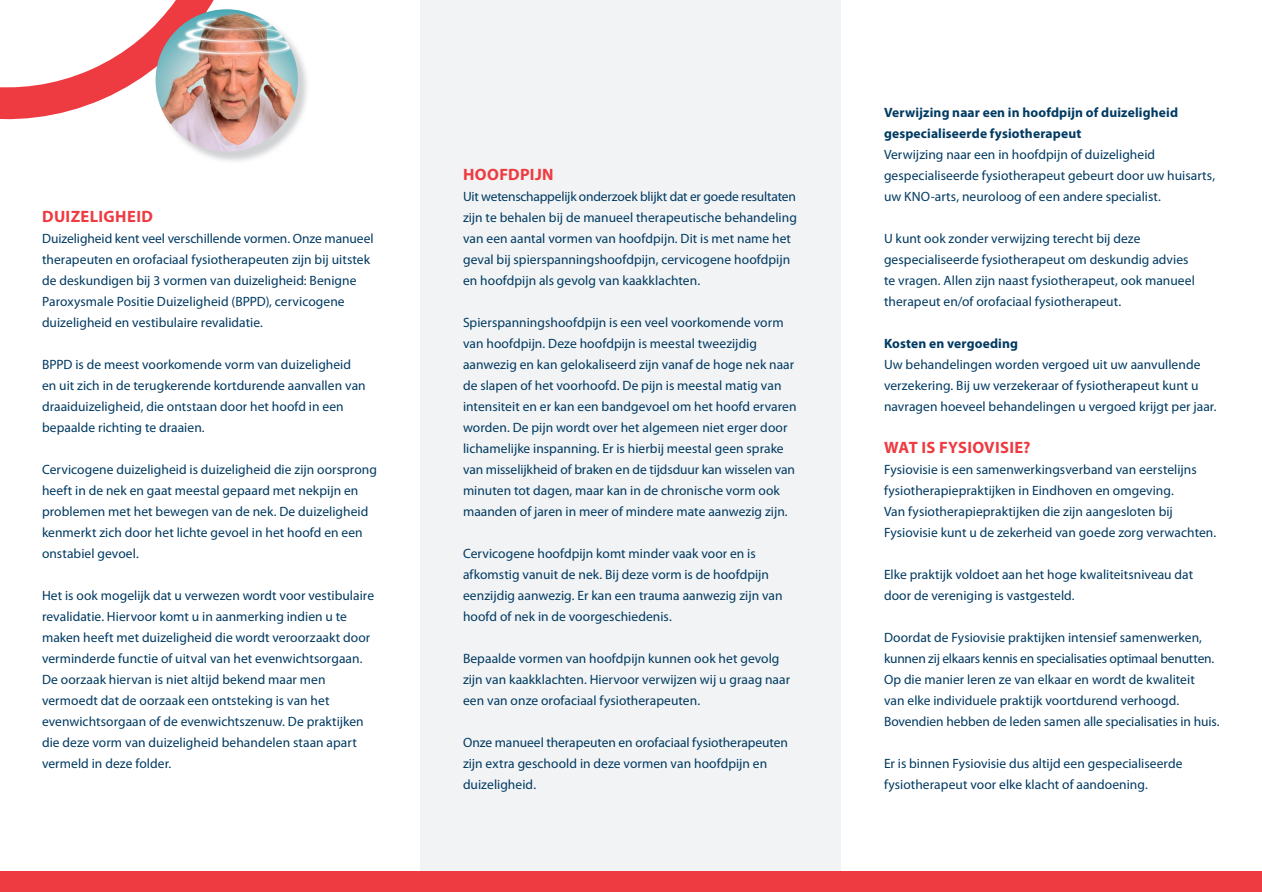
<style>
.page{position:relative;width:1262px;height:892px;background:#fff}
.page>*{position:absolute;margin:0;border:0;box-sizing:border-box;transform-origin:0 0}
.t1{font:700 16.5px "Myriad Pro";letter-spacing:.025em;color:#ee3a41}
.t2{font:13.5px/21px "Myriad Pro";letter-spacing:.005em;color:#003a62}
.t3{font:700 13.5px/21px "Myriad Pro";letter-spacing:.01em;color:#003a62}
</style>
<div class="page">
<div style="left:420px;top:0;width:421px;height:892px;background:#f2f3f4"></div>
<div style="left:0;top:871px;width:1262px;height:21px;background:#ee3a41"></div>
<img style="left:180px;top:14px;width:127px;height:147px">
<img style="left:156px;top:9px;width:142px;height:143px;border-radius:71px">
<svg style="left:0;top:0;width:246px;height:138px"></svg>
<p class="t1" style="left:42px;top:207px;width:112px">DUIZELIGHEID</p>
<p class="t2" style="left:42px;top:228px;width:333px">Duizeligheid kent veel verschillende vormen. Onze manueel therapeuten en orofaciaal fysiotherapeuten zijn bij uitstek de deskundigen bij 3 vormen van duizeligheid: Benigne Paroxysmale Positie Duizeligheid (BPPD), cervicogene duizeligheid en vestibulaire revalidatie.</p>
<p class="t2" style="left:42px;top:354px;width:325px">BPPD is de meest voorkomende vorm van duizeligheid en uit zich in de terugkerende kortdurende aanvallen van draaiduizeligheid, die ontstaan door het hoofd in een bepaalde richting te draaien.</p>
<p class="t2" style="left:42px;top:459px;width:336px">Cervicogene duizeligheid is duizeligheid die zijn oorsprong heeft in de nek en gaat meestal gepaard met nekpijn en problemen met het bewegen van de nek. De duizeligheid kenmerkt zich door het lichte gevoel in het hoofd en een onstabiel gevoel.</p>
<p class="t2" style="left:42px;top:585px;width:334px">Het is ook mogelijk dat u verwezen wordt voor vestibulaire revalidatie. Hiervoor komt u in aanmerking indien u te maken heeft met duizeligheid die wordt veroorzaakt door verminderde functie of uitval van het evenwichtsorgaan.<br>De oorzaak hiervan is niet altijd bekend maar men vermoedt dat de oorzaak een ontsteking is van het evenwichtsorgaan of de evenwichtszenuw. De praktijken die deze vorm van duizeligheid behandelen staan apart vermeld in deze folder.</p>
<p class="t1" style="left:463px;top:165px;width:92px">HOOFDPIJN</p>
<p class="t2" style="left:463px;top:186px;width:335px">Uit wetenschappelijk onderzoek blijkt dat er goede resultaten zijn te behalen bij de manueel therapeutische behandeling van een aantal vormen van hoofdpijn. Dit is met name het geval bij spierspanningshoofdpijn, cervicogene hoofdpijn en hoofdpijn als gevolg van kaakklachten.</p>
<p class="t2" style="left:463px;top:312px;width:335px">Spierspanningshoofdpijn is een veel voorkomende vorm van hoofdpijn. Deze hoofdpijn is meestal tweezijdig aanwezig en kan gelokaliseerd zijn vanaf de hoge nek naar de slapen of het voorhoofd. De pijn is meestal matig van intensiteit en er kan een bandgevoel om het hoofd ervaren worden. De pijn wordt over het algemeen niet erger door lichamelijke inspanning. Er is hierbij meestal geen sprake van misselijkheid of braken en de tijdsduur kan wisselen van minuten tot dagen, maar kan in de chronische vorm ook maanden of jaren in meer of mindere mate aanwezig zijn.</p>
<p class="t2" style="left:463px;top:543px;width:321px">Cervicogene hoofdpijn komt minder vaak voor en is afkomstig vanuit de nek. Bij deze vorm is de hoofdpijn eenzijdig aanwezig. Er kan een trauma aanwezig zijn van hoofd of nek in de voorgeschiedenis.</p>
<p class="t2" style="left:463px;top:648px;width:329px">Bepaalde vormen van hoofdpijn kunnen ook het gevolg zijn van kaakklachten. Hiervoor verwijzen wij u graag naar een van onze orofaciaal fysiotherapeuten.</p>
<p class="t2" style="left:463px;top:732px;width:327px">Onze manueel therapeuten en orofaciaal fysiotherapeuten zijn extra geschoold in deze vormen van hoofdpijn en duizeligheid.</p>
<p class="t3" style="left:884px;top:102px;width:295px">Verwijzing naar een in hoofdpijn of duizeligheid gespecialiseerde fysiotherapeut</p>
<p class="t2" style="left:884px;top:144px;width:333px">Verwijzing naar een in hoofdpijn of duizeligheid gespecialiseerde fysiotherapeut gebeurt door uw huisarts, uw KNO-arts, neuroloog of een andere specialist.</p>
<p class="t2" style="left:884px;top:228px;width:312px">U kunt ook zonder verwijzing terecht bij deze gespecialiseerde fysiotherapeut om deskundig advies te vragen. Allen zijn naast fysiotherapeut, ook manueel therapeut en/of orofaciaal fysiotherapeut.</p>
<p class="t3" style="left:884px;top:333px;width:135px">Kosten en vergoeding</p>
<p class="t2" style="left:884px;top:354px;width:334px">Uw behandelingen worden vergoed uit uw aanvullende verzekering. Bij uw verzekeraar of fysiotherapeut kunt u navragen hoeveel behandelingen u vergoed krijgt per jaar.</p>
<p class="t1" style="left:884px;top:438px;width:148px">WAT IS FYSIOVISIE?</p>
<p class="t2" style="left:884px;top:459px;width:334px">Fysiovisie is een samenwerkingsverband van eerstelijns fysiotherapiepraktijken in Eindhoven en omgeving.<br>Van fysiotherapiepraktijken die zijn aangesloten bij Fysiovisie kunt u de zekerheid van goede zorg verwachten.</p>
<p class="t2" style="left:884px;top:564px;width:311px">Elke praktijk voldoet aan het hoge kwaliteitsniveau dat door de vereniging is vastgesteld.</p>
<p class="t2" style="left:884px;top:627px;width:337px">Doordat de Fysiovisie praktijken intensief samenwerken, kunnen zij elkaars kennis en specialisaties optimaal benutten.<br>Op die manier leren ze van elkaar en wordt de kwaliteit<br>van elke individuele praktijk voortdurend verhoogd.<br>Bovendien hebben de leden samen alle specialisaties in huis.</p>
<p class="t2" style="left:884px;top:753px;width:300px">Er is binnen Fysiovisie dus altijd een gespecialiseerde fysiotherapeut voor elke klacht of aandoening.</p>
</div>
